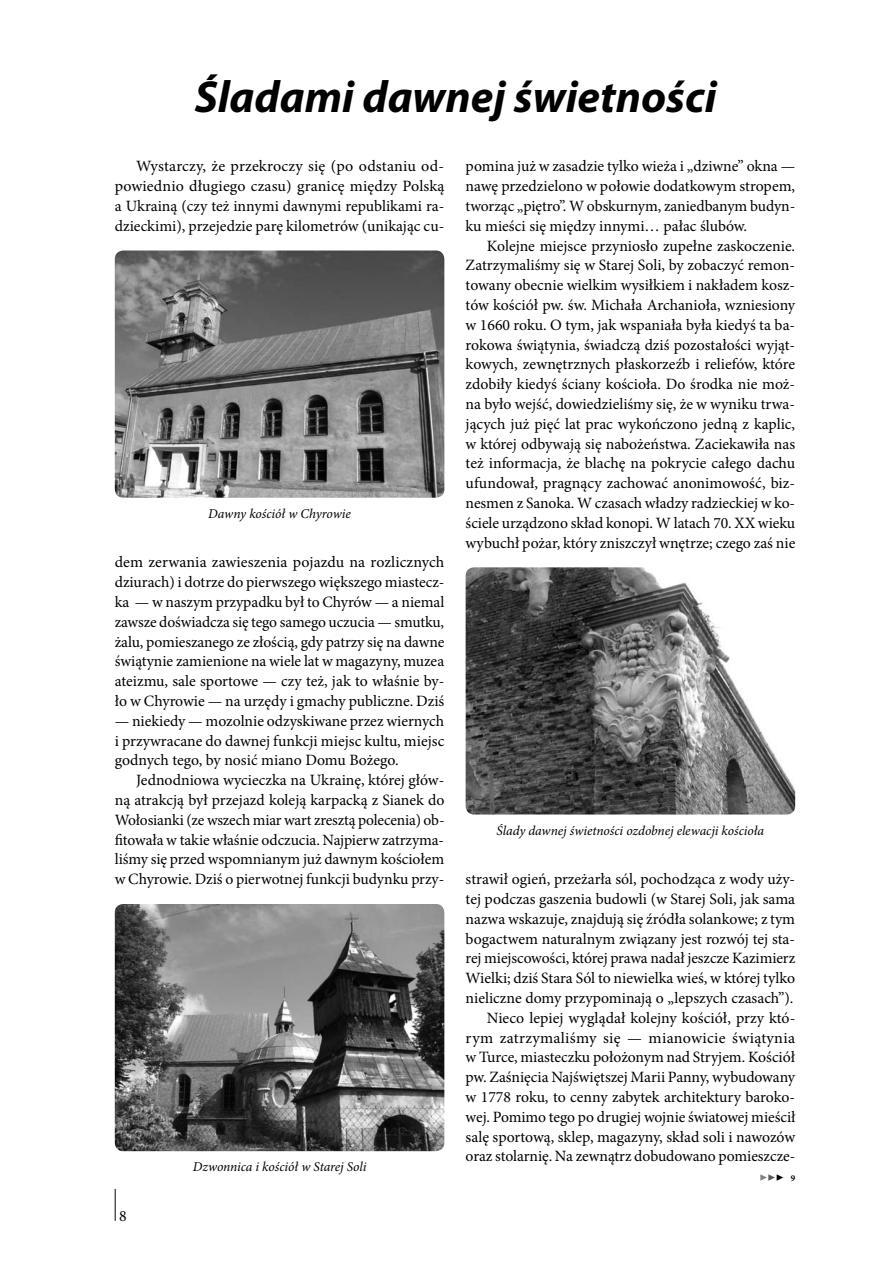
<style>
.page{position:relative;width:893px;height:1263px;background:#fff}
.page>*{position:absolute;margin:0;border:0;box-sizing:border-box;transform-origin:0 0}
.t1{font:italic 700 45px "Myriad Pro";color:#000}
.t2{font:15.75px/19.8px "Minion Pro";color:#000;text-align:justify}
.t3{font:italic 13.5px "Minion Pro";letter-spacing:-.005em;color:#000}
.t4{font:700 13.5px "Minion Pro";color:#808285}
.s1{color:#58595b}
.s2{color:#000}
.s3{font-size:9px;color:#000}
</style>
<div class="page">
<hr style="left:115px;top:1189px;width:1px;height:32px;background:#000">
<img style="left:115px;top:250px;width:329px;height:248px">
<img style="left:115px;top:904px;width:329px;height:247px">
<img style="left:466px;top:567px;width:329px;height:247px">
<h1 class="t1" style="left:195px;top:67px;width:523px">Śladami dawnej świetności</h1>
<p class="t2" style="left:115px;top:156px;width:331px;text-indent:21px">Wystarczy, że przekroczy się (po odstaniu od&shy;powiednio długiego czasu) granicę między Polską a Ukrainą (czy też innymi dawnymi republikami ra&shy;dzieckimi), przejedzie parę kilometrów (unikając cu-</p>
<p class="t2" style="left:466px;top:156px;width:331px">pomina już w zasadzie tylko wieża i „dziwne” okna — nawę przedzielono w połowie dodatkowym stropem, tworząc „piętro”. W obskurnym, zaniedbanym budyn&shy;ku mieści się między innymi… pałac ślubów.</p>
<p class="t2" style="left:466px;top:236px;width:331px;text-indent:21px">Kolejne miejsce przyniosło zupełne zaskoczenie.<br>Zatrzymaliśmy się w Starej Soli, by zobaczyć remon&shy;towany obecnie wielkim wysiłkiem i nakładem kosz&shy;tów kościół pw. św. Michała Archanioła, wzniesiony w 1660 roku. O tym, jak wspaniała była kiedyś ta ba&shy;rokowa świątynia, świadczą dziś pozostałości wyjąt&shy;kowych, zewnętrznych płaskorzeźb i reliefów, które zdobiły kiedyś ściany kościoła. Do środka nie moż&shy;na było wejść, dowiedzieliśmy się, że w wyniku trwa&shy;jących już pięć lat prac wykończono jedną z kaplic, w której odbywają się nabożeństwa. Zaciekawiła nas też informacja, że blachę na pokrycie całego dachu ufundował, pragnący zachować anonimowość, biz&shy;nesmen z Sanoka. W czasach władzy radzieckiej w ko&shy;ściele urządzono skład konopi. W latach 70. XX wieku wybuchł pożar, który zniszczył wnętrze; czego zaś nie</p>
<p class="t3" style="left:208px;top:504px;width:144px">Dawny kościół w Chyrowie</p>
<p class="t2" style="left:115px;top:552px;width:331px">dem zerwania zawieszenia pojazdu na rozlicznych dziurach) i dotrze do pierwszego większego miastecz&shy;ka — w naszym przypadku był to Chyrów — a niemal zawsze doświadcza się tego samego uczucia — smutku, żalu, pomieszanego ze złością, gdy patrzy się na dawne świątynie zamienione na wiele lat w magazyny, muzea ateizmu, sale sportowe — czy też, jak to właśnie by&shy;ło w Chyrowie — na urzędy i gmachy publiczne. Dziś</p>
<p class="t2" style="left:115px;top:711px;width:331px">— niekiedy — mozolnie odzyskiwane przez wiernych i przywracane do dawnej funkcji miejsc kultu, miejsc godnych tego, by nosić miano Domu Bożego.</p>
<p class="t2" style="left:115px;top:770px;width:331px;text-indent:21px">Jednodniowa wycieczka na Ukrainę, której głów&shy;ną atrakcją był przejazd koleją karpacką z Sianek do Wołosianki (ze wszech miar wart zresztą polecenia) ob&shy;fitowała w takie właśnie odczucia. Najpierw zatrzyma&shy;liśmy się przed wspomnianym już dawnym kościołem w Chyrowie. Dziś o pierwotnej funkcji budynku przy-</p>
<p class="t2" style="left:119px;top:1206px;width:9px">8</p>
<p class="t3" style="left:193px;top:1158px;width:175px">Dzwonnica i kościół w Starej Soli</p>
<p class="t3" style="left:497px;top:821px;width:269px">Ślady dawnej świetności ozdobnej elewacji kościoła</p>
<p class="t2" style="left:466px;top:869px;width:331px;text-align:right">strawił ogień, przeżarła sól, pochodząca z wody uży&shy;tej podczas gaszenia budowli (w Starej Soli, jak sama nazwa wskazuje, znajdują się źródła solankowe; z tym bogactwem naturalnym związany jest rozwój tej sta&shy;rej miejscowości, której prawa nadał jeszcze Kazimierz Wielki; dziś Stara Sól to niewielka wieś, w której tylko nieliczne domy przypominają o „lepszych czasach”).<br>Nieco lepiej wyglądał kolejny kościół, przy któ&shy;rym zatrzymaliśmy się — mianowicie świątynia w Turce, miasteczku położonym nad Stryjem. Kościół pw. Zaśnięcia Najświętszej Marii Panny, wybudowany w 1778 roku, to cenny zabytek architektury baroko&shy;wej. Pomimo tego po drugiej wojnie światowej mieścił salę sportową, sklep, magazyny, skład soli i nawozów oraz stolarnię. Na zewnątrz dobudowano pomieszcze-</p>
<p class="t4" style="left:759px;top:1167px;width:37px">▶<span class="s1">▶</span><span class="s2">▶</span> <span class="s3">9</span></p>
</div>
